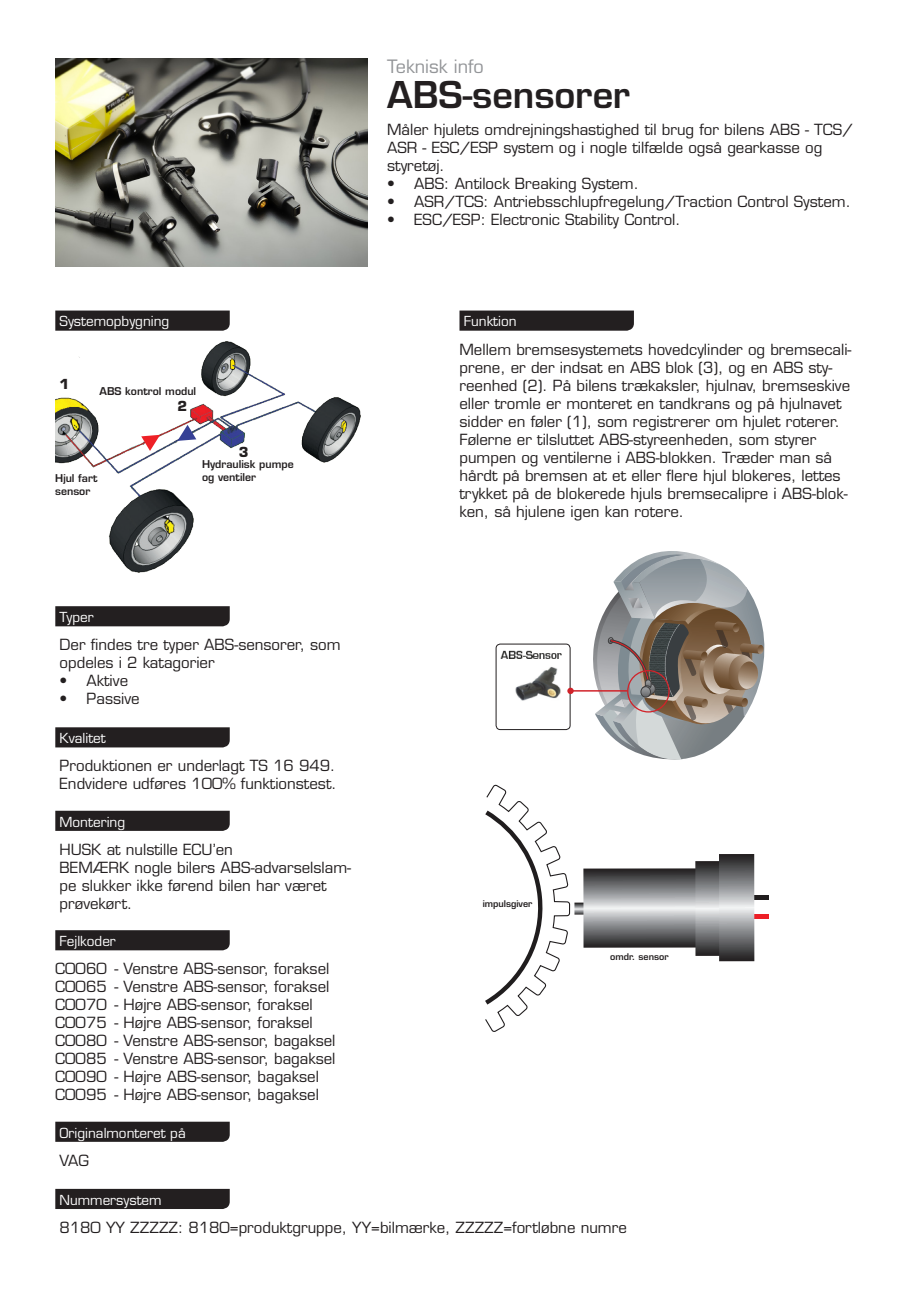
<style>
.page{position:relative;width:919px;height:1289px;background:#fff}
.page>*{position:absolute;margin:0;border:0;box-sizing:border-box;transform-origin:0 0}
.t1{font:600 36px "Eurostile LT Std";color:#231f20}
.t2{font:18px "Eurostile LT Std";color:#939598}
.t3{font:15px/18px "Eurostile LT Std";color:#231f20}
.t4{font:13.5px "Eurostile LT Std";color:#fff}
.t5{font:700 13.5px "Eurostile LT Std";color:#231f20}
.t6{font:600 10.5px/12.6px "Eurostile LT Std";color:#231f20}
.t7{font:600 9px "Eurostile LT Std";color:#231f20}
</style>
<div class="page">
<img style="left:55px;top:58px;width:313px;height:208px">
<svg style="left:459px;top:310px;width:175px;height:21px;background:#2d292a"></svg>
<svg style="left:55px;top:310px;width:175px;height:21px;background:#2d292a"></svg>
<div style="left:55px;top:606px;width:175px;height:20px;background:#231f20"></div>
<div style="left:55px;top:727px;width:175px;height:20px;background:#231f20"></div>
<div style="left:55px;top:930px;width:175px;height:20px;background:#231f20"></div>
<div style="left:55px;top:1121px;width:175px;height:20px;background:#231f20"></div>
<div style="left:55px;top:1188px;width:175px;height:20px;background:#231f20"></div>
<div style="left:55px;top:810px;width:175px;height:20px;background:#231f20"></div>
<img style="left:55px;top:341px;width:305px;height:231px">
<svg style="left:177px;top:425px;width:19px;height:16px"></svg>
<svg style="left:141px;top:435px;width:19px;height:16px"></svg>
<hr style="left:753px;top:895px;width:15px;height:4px;background:#201d1e">
<hr style="left:753px;top:914px;width:15px;height:4px;background:#ed1f26">
<svg style="left:584px;top:868px;width:111px;height:79px;background:#828285"></svg>
<svg style="left:695px;top:861px;width:24px;height:94px;background:#828284"></svg>
<svg style="left:719px;top:854px;width:35px;height:107px;background:#808183"></svg>
<svg style="left:485px;top:784px;width:99px;height:247px"></svg>
<svg style="left:587px;top:551px;width:178px;height:209px"></svg>
<div style="left:640px;top:686px;width:10px;height:11px;border:1px solid #3e3e3f;border-radius:50%"></div>
<img style="left:497px;top:644px;width:73px;height:85px">
<div style="left:495px;top:643px;width:75px;height:87px;border:1px solid #231f20;border-radius:4px"></div>
<div style="left:627px;top:670px;width:42px;height:42px;border:1px solid #d1232a;border-radius:50%"></div>
<div style="left:567px;top:687px;width:6px;height:7px;background:#d1232a;border-radius:50%"></div>
<hr style="left:570px;top:690px;width:57px;height:1px;background:#d1232a">
<p class="t2" style="left:387px;top:55px;width:98px">Teknisk info</p>
<p class="t1" style="left:387px;top:72px;width:244px">ABS-sensorer</p>
<p class="t3" style="left:387px;top:120px;width:467px">Måler hjulets omdrejningshastighed til brug for bilens ABS - TCS/<br>ASR - ESC/ESP system og i nogle tilfælde også gearkasse og</p>
<p class="t3" style="left:387px;top:156px;width:59px">styretøj.</p>
<p class="t3" style="left:387px;top:174px;width:253px">• ABS: Antilock Breaking System.</p>
<p class="t3" style="left:387px;top:192px;width:465px">• ASR/TCS: Antriebsschlupfregelung/Traction Control System.</p>
<p class="t3" style="left:387px;top:210px;width:295px">• ESC/ESP: Electronic Stability Control.</p>
<p class="t4" style="left:60px;top:313px;width:111px">Systemopbygning</p>
<p class="t4" style="left:463px;top:313px;width:54px">Funktion</p>
<p class="t5" style="left:60px;top:375px;width:11px">1</p>
<p class="t6" style="left:99px;top:385px;width:98px">ABS kontrol modul</p>
<p class="t5" style="left:178px;top:398px;width:11px">2</p>
<p class="t5" style="left:239px;top:443px;width:11px">3</p>
<p class="t6" style="left:55px;top:472px;width:44px">Hjul fart sensor</p>
<p class="t6" style="left:202px;top:458px;width:93px">Hydraulisk pumpe og ventiler</p>
<p class="t4" style="left:60px;top:609px;width:36px">Typer</p>
<p class="t3" style="left:60px;top:636px;width:282px">Der findes tre typer ABS-sensorer, som opdeles i 2 katagorier</p>
<p class="t3" style="left:60px;top:672px;width:70px">• Aktive</p>
<p class="t3" style="left:60px;top:690px;width:82px">• Passive</p>
<p class="t4" style="left:60px;top:730px;width:48px">Kvalitet</p>
<p class="t3" style="left:60px;top:757px;width:277px">Produktionen er underlagt TS 16 949.</p>
<p class="t3" style="left:60px;top:775px;width:278px">Endvidere udføres 100% funktionstest.</p>
<p class="t4" style="left:60px;top:813px;width:67px">Montering</p>
<p class="t3" style="left:60px;top:840px;width:175px">HUSK at nulstille ECU’en</p>
<p class="t3" style="left:60px;top:858px;width:293px">BEMÆRK nogle bilers ABS-advarselslam&shy;pe slukker ikke førend bilen har været prøvekørt.</p>
<p class="t4" style="left:60px;top:933px;width:58px">Fejlkoder</p>
<p class="t3" style="left:55px;top:959px;width:275px">C0060 - Venstre ABS-sensor, foraksel</p>
<p class="t3" style="left:55px;top:977px;width:275px">C0065 - Venstre ABS-sensor, foraksel</p>
<p class="t3" style="left:55px;top:995px;width:259px">C0070 - Højre ABS-sensor, foraksel</p>
<p class="t3" style="left:55px;top:1013px;width:259px">C0075 - Højre ABS-sensor, foraksel</p>
<p class="t3" style="left:55px;top:1031px;width:281px">C0080 - Venstre ABS-sensor, bagaksel</p>
<p class="t3" style="left:55px;top:1049px;width:281px">C0085 - Venstre ABS-sensor, bagaksel</p>
<p class="t3" style="left:55px;top:1067px;width:265px">C0090 - Højre ABS-sensor, bagaksel</p>
<p class="t3" style="left:55px;top:1085px;width:265px">C0095 - Højre ABS-sensor, bagaksel</p>
<p class="t4" style="left:60px;top:1124px;width:128px">Originalmonteret på</p>
<p class="t3" style="left:60px;top:1151px;width:31px">VAG</p>
<p class="t3" style="left:459px;top:341px;width:393px">Mellem bremsesystemets hovedcylinder og bremsecali&shy;prene, er der indsat en ABS blok (3), og en ABS sty&shy;reenhed (2). På bilens trækaksler, hjulnav, bremseskive eller tromle er monteret en tandkrans og på hjulnavet sidder en føler (1), som registrerer om hjulet roterer.<br>Følerne er tilsluttet ABS-styreenheden, som styrer pumpen og ventilerne i ABS-blokken. Træder man så hårdt på bremsen at et eller flere hjul blokeres, lettes trykket på de blokerede hjuls bremsecalipre i ABS-blok&shy;ken, så hjulene igen kan rotere.</p>
<p class="t7" style="left:482px;top:898px;width:51px">impulsgiver</p>
<p class="t7" style="left:610px;top:950px;width:60px">omdr. sensor</p>
<p class="t4" style="left:60px;top:1191px;width:104px">Nummersystem</p>
<p class="t3" style="left:60px;top:1218px;width:568px">8180 YY ZZZZZ: 8180=produktgruppe, YY=bilmærke, ZZZZZ=fortløbne numre</p>
</div>
